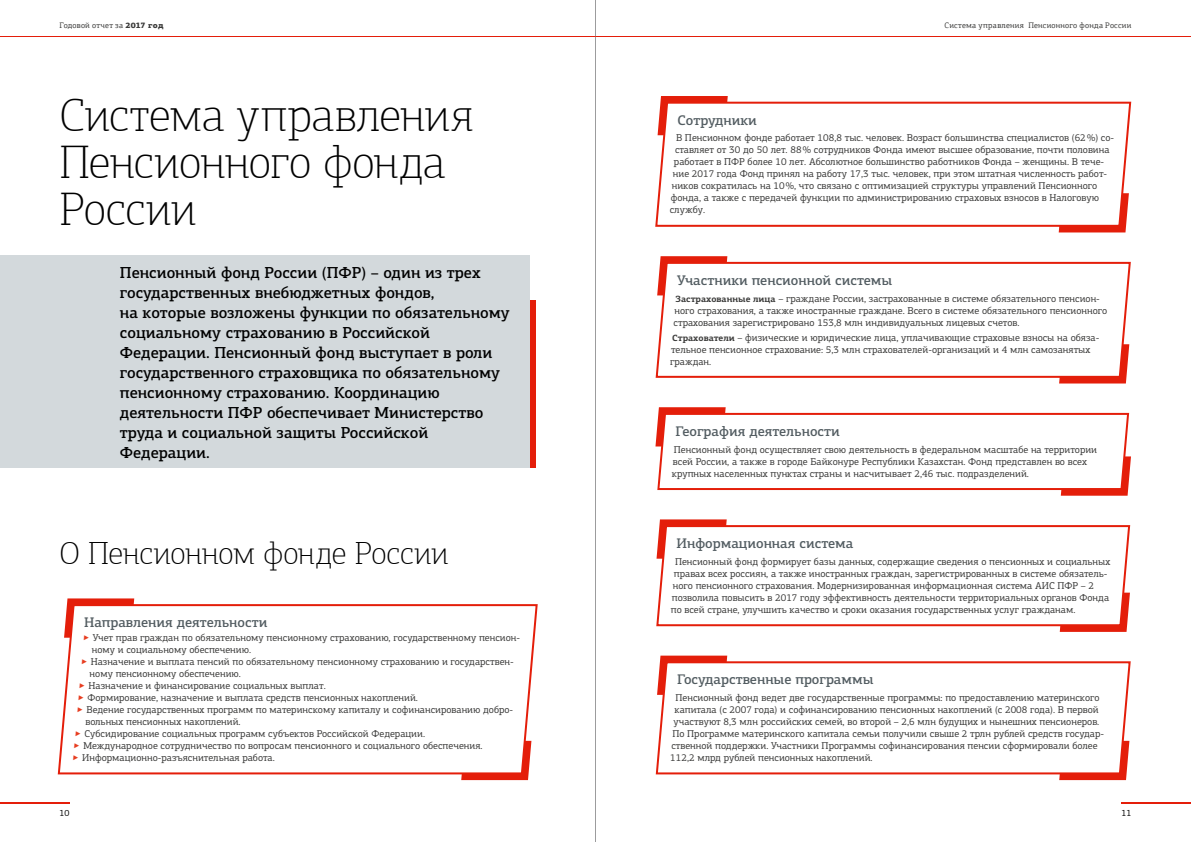
<style>
.page{position:relative;width:1191px;height:842px;background:#fff}
.page>*{position:absolute;margin:0;border:0;box-sizing:border-box;transform-origin:0 0}
.t1{font:100 47px/47px "PF Agora Slab Pro";letter-spacing:-.01em;color:#000}
.t2{font:100 32px "PF Agora Slab Pro";letter-spacing:-.01em;color:#000}
.t3{font:500 16px/20px "PF Centro Slab Pro";color:#000}
.t4{font:500 14px "PF Centro Slab Pro";color:#525c61}
.t5{font:10px/12px "PF Centro Slab Pro";color:#3a3a39}
.t6{font:9px "PF Agora Slab Pro";color:#000}
.t7{font:8px "PF Agora Slab Pro";letter-spacing:.025em;color:#3a3a39}
.s1{font-weight:900}
.s2{font-size:12px;color:#e73d20}
.s3{font-weight:700;font-size:9px}
</style>
<div class="page">
<hr style="left:595px;top:0;width:1px;height:842px;background:#9c9c9d">
<div style="left:530px;top:300px;width:6px;height:168px;background:#e41e0a"></div>
<div style="left:0;top:256px;width:530px;height:212px;background:#d3d9dc"></div>
<svg style="left:461px;top:775px;width:68px;height:5px"></svg>
<svg style="left:67px;top:598px;width:67px;height:5px"></svg>
<svg style="left:57px;top:603px;width:481px;height:172px"></svg>
<svg style="left:1058px;top:228px;width:68px;height:4px"></svg>
<svg style="left:660px;top:96px;width:68px;height:5px"></svg>
<svg style="left:655px;top:101px;width:477px;height:127px"></svg>
<svg style="left:1059px;top:379px;width:68px;height:4px"></svg>
<svg style="left:660px;top:256px;width:67px;height:5px"></svg>
<svg style="left:655px;top:261px;width:476px;height:118px"></svg>
<svg style="left:655px;top:407px;width:476px;height:89px"></svg>
<svg style="left:1059px;top:627px;width:68px;height:5px"></svg>
<svg style="left:659px;top:519px;width:67px;height:5px"></svg>
<svg style="left:656px;top:524px;width:475px;height:103px"></svg>
<svg style="left:1059px;top:775px;width:68px;height:5px"></svg>
<svg style="left:660px;top:656px;width:67px;height:4px"></svg>
<svg style="left:655px;top:660px;width:476px;height:115px"></svg>
<hr style="left:0;top:36px;width:595px;height:1px;background:#e41e0a">
<hr style="left:595px;top:36px;width:596px;height:1px;background:#e41e0a">
<hr style="left:0;top:802px;width:70px;height:1px;background:#e41e0a">
<hr style="left:1121px;top:802px;width:70px;height:1px;background:#e41e0a">
<p class="t7" style="left:60px;top:21px;width:106px">Годовой отчет за <span class="s1">2017 год</span></p>
<p class="t7" style="left:944px;top:21px;width:188px">Система управления Пенсионного фонда России</p>
<h1 class="t1" style="left:60px;top:92px;width:416px">Система управления<br>Пенсионного фонда<br>России</h1>
<p class="t3" style="left:120px;top:262px;width:391px">Пенсионный фонд России (ПФР) – один из трех государственных внебюджетных фондов,<br>на которые возложены функции по обязательному социальному страхованию в Российской Федерации. Пенсионный фонд выступает в роли государственного страховщика по обязательному пенсионному страхованию. Координацию деятельности ПФР обеспечивает Министерство труда и социальной защиты Российской Федерации.</p>
<h2 class="t2" style="left:60px;top:535px;width:391px">О Пенсионном фонде России</h2>
<h3 class="t4" style="left:84px;top:613px;width:185px">Направления деятельности</h3>
<p class="t5" style="left:83px;top:632px;width:439px"><span class="s2">‣</span> Учет прав граждан по обязательному пенсионному страхованию, государственному пенсион-</p>
<p class="t5" style="left:92px;top:644px;width:161px">ному и социальному обеспечению.</p>
<p class="t5" style="left:81px;top:656px;width:434px"><span class="s2">‣</span> Назначение и выплата пенсий по обязательному пенсионному страхованию и государствен-</p>
<p class="t5" style="left:90px;top:668px;width:153px">ному пенсионному обеспечению.</p>
<p class="t5" style="left:79px;top:680px;width:249px"><span class="s2">‣</span> Назначение и финансирование социальных выплат.</p>
<p class="t5" style="left:78px;top:692px;width:342px"><span class="s2">‣</span> Формирование, назначение и выплата средств пенсионных накоплений.</p>
<p class="t5" style="left:76px;top:704px;width:438px"><span class="s2">‣</span> Ведение государственных программ по материнскому капиталу и софинансированию добро-</p>
<p class="t5" style="left:85px;top:716px;width:157px">вольных пенсионных накоплений.</p>
<p class="t5" style="left:74px;top:728px;width:352px"><span class="s2">‣</span> Субсидирование социальных программ субъектов Российской Федерации.</p>
<p class="t5" style="left:73px;top:740px;width:411px"><span class="s2">‣</span> Международное сотрудничество по вопросам пенсионного и социального обеспечения.</p>
<p class="t5" style="left:72px;top:752px;width:204px"><span class="s2">‣</span> Информационно-разъяснительная работа.</p>
<h3 class="t4" style="left:677px;top:111px;width:81px">Сотрудники</h3>
<p class="t5" style="left:676px;top:132px;width:440px">В Пенсионном фонде работает 108,8 тыс. человек. Возраст большинства специалистов (62%) со-</p>
<p class="t5" style="left:675px;top:144px;width:436px">ставляет от 30 до 50 лет. 88% сотрудников Фонда имеют высшее образование, почти половина</p>
<p class="t5" style="left:674px;top:156px;width:432px">работает в ПФР более 10 лет. Абсолютное большинство работников Фонда – женщины. В тече-</p>
<p class="t5" style="left:673px;top:168px;width:436px">ние 2017 года Фонд принял на работу 17,3 тыс. человек, при этом штатная численность работ-</p>
<p class="t5" style="left:672px;top:180px;width:427px">ников сократилась на 10%, что связано с оптимизацией структуры управлений Пенсионного</p>
<p class="t5" style="left:671px;top:192px;width:430px">фонда, а также с передачей функции по администрированию страховых взносов в Налоговую</p>
<p class="t5" style="left:670px;top:204px;width:37px">службу.</p>
<h3 class="t4" style="left:677px;top:271px;width:217px">Участники пенсионной системы</h3>
<p class="t5" style="left:673px;top:292px;width:435px"><span class="s3">Застрахованные лица</span> – граждане России, застрахованные в системе обязательного пенсион&shy;ного страхования, а также иностранные граждане. Всего в системе обязательного пенсионного страхования зарегистрировано 153,8 млн индивидуальных лицевых счетов.</p>
<p class="t5" style="left:670px;top:331px;width:431px"><span class="s3">Страхователи</span> – физические и юридические лица, уплачивающие страховые взносы на обяза&shy;тельное пенсионное страхование: 5,3 млн страхователей-организаций и 4 млн самозанятых граждан.</p>
<h3 class="t4" style="left:675px;top:422px;width:166px">География деятельности</h3>
<p class="t5" style="left:672px;top:443px;width:427px">Пенсионный фонд осуществляет свою деятельность в федеральном масштабе на территории всей России, а также в городе Байконуре Республики Казахстан. Фонд представлен во всех крупных населенных пунктах страны и насчитывает 2,46 тыс. подразделений.</p>
<h3 class="t4" style="left:676px;top:534px;width:178px">Информационная система</h3>
<p class="t5" style="left:675px;top:555px;width:437px">Пенсионный фонд формирует базы данных, содержащие сведения о пенсионных и социальных</p>
<p class="t5" style="left:674px;top:567px;width:435px">правах всех россиян, а также иностранных граждан, зарегистрированных в системе обязатель-</p>
<p class="t5" style="left:673px;top:579px;width:423px">ного пенсионного страхования. Модернизированная информационная система АИС ПФР – 2</p>
<p class="t5" style="left:672px;top:591px;width:439px">позволила повысить в 2017 году эффективность деятельности территориальных органов Фонда</p>
<p class="t5" style="left:671px;top:603px;width:406px">по всей стране, улучшить качество и сроки оказания государственных услуг гражданам.</p>
<h3 class="t4" style="left:677px;top:671px;width:198px">Государственные программы</h3>
<p class="t5" style="left:675px;top:692px;width:425px">Пенсионный фонд ведет две государственные программы: по предоставлению материнского</p>
<p class="t5" style="left:674px;top:704px;width:426px">капитала (с 2007 года) и софинансированию пенсионных накоплений (с 2008 года). В первой</p>
<p class="t5" style="left:673px;top:716px;width:427px">участвуют 8,3 млн российских семей, во второй – 2,6 млн будущих и нынешних пенсионеров.</p>
<p class="t5" style="left:672px;top:728px;width:433px">По Программе материнского капитала семьи получили свыше 2 трлн рублей средств государ-</p>
<p class="t5" style="left:671px;top:740px;width:428px">ственной поддержки. Участники Программы софинансирования пенсии сформировали более</p>
<p class="t5" style="left:670px;top:752px;width:204px">112,2 млрд рублей пенсионных накоплений.</p>
<p class="t6" style="left:60px;top:807px;width:12px">10</p>
<p class="t6" style="left:1121px;top:807px;width:12px">11</p>
</div>
